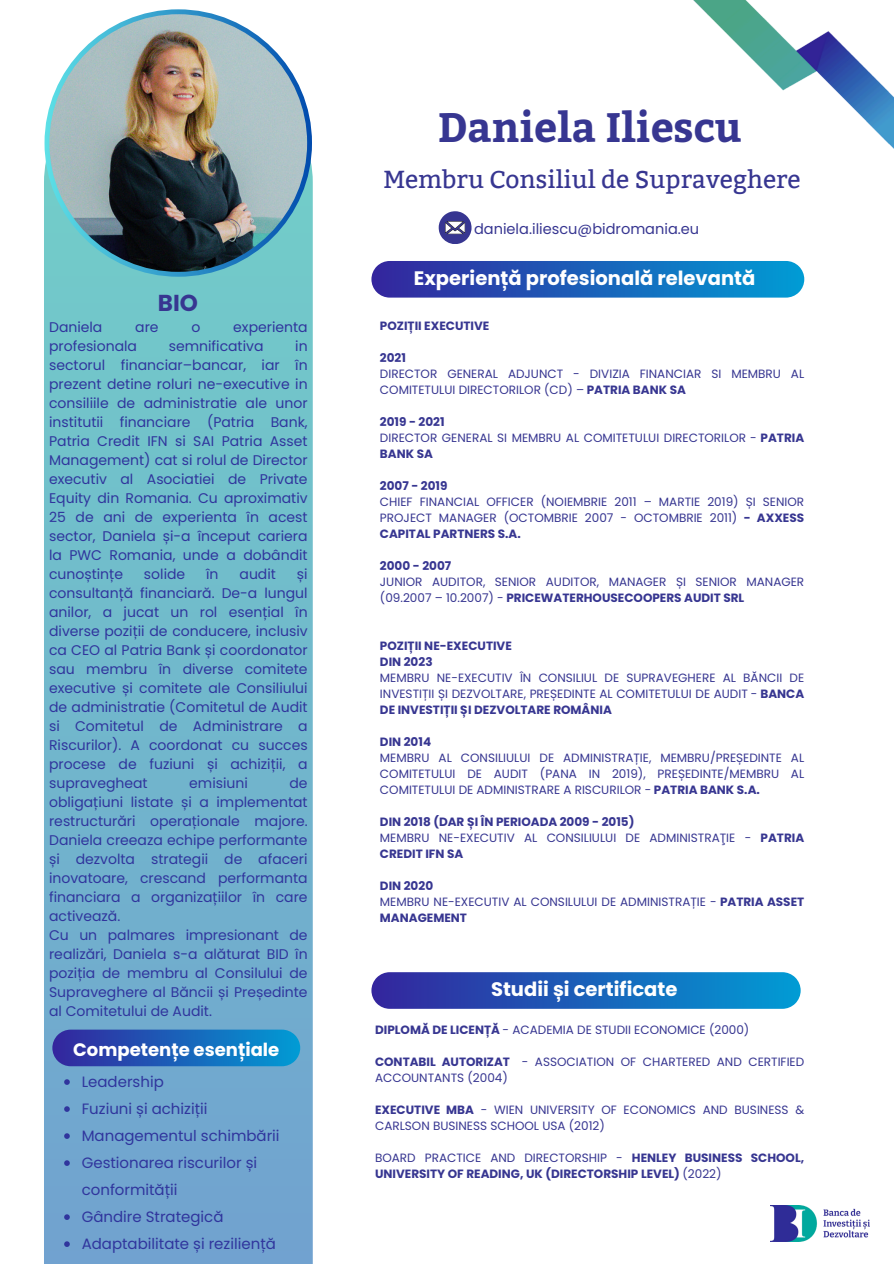
<style>
.page{position:relative;width:894px;height:1264px;background:#fff}
.page>*{position:absolute;margin:0;border:0;box-sizing:border-box;transform-origin:0 0}
.t1{font:700 41.1px "Bitter";color:#373691}
.t2{font:24.6px "Bitter";color:#373691}
.t3{font:700 23.1px "Poppins";color:#373691}
.t4{font:700 19.5px "Poppins";color:#fff}
.t5{font:700 18px "Poppins";color:#fff}
.t6{font:15px/27px "Poppins";color:#30359d}
.t7{font:14.55px "Poppins";color:#373691}
.t8{font:13.95px/19px "Poppins";color:#30359d;text-align:justify}
.t9{font:12px/16px "Poppins";color:#373691}
.t10{font:700 12px/16px "Poppins";color:#373691}
.s1{font-weight:700}
.s2{font-weight:400}
</style>
<div class="page">
<svg style="left:371px;top:261px;width:433px;height:36px;background:#1e63b9"></svg>
<svg style="left:438px;top:211px;width:33px;height:33px"></svg>
<svg style="left:44px;top:171px;width:269px;height:1092px;background:#71b5cc"></svg>
<img style="left:693px;top:0;width:200px;height:148px">
<svg style="left:371px;top:972px;width:429px;height:36px;background:#1f64ba"></svg>
<svg style="left:52px;top:1029px;width:248px;height:37px;background:#1e63b9"></svg>
<img style="left:770px;top:1205px;width:99px;height:36px">
<img style="left:44px;top:9px;width:268px;height:268px">
<svg style="left:64px;top:1079px;width:6px;height:5px"></svg>
<svg style="left:64px;top:1106px;width:6px;height:5px"></svg>
<svg style="left:64px;top:1133px;width:6px;height:5px"></svg>
<svg style="left:64px;top:1160px;width:6px;height:5px"></svg>
<svg style="left:64px;top:1214px;width:6px;height:5px"></svg>
<svg style="left:64px;top:1241px;width:6px;height:5px"></svg>
<p class="t3" style="left:158px;top:286px;width:42px">BIO</p>
<p class="t8" style="left:49px;top:318px;width:55px">Daniela</p>
<p class="t8" style="left:135px;top:318px;width:25px">are</p>
<p class="t8" style="left:191px;top:318px;width:10px">o</p>
<p class="t8" style="left:233px;top:318px;width:76px">experienta</p>
<p class="t8" style="left:49px;top:337px;width:89px">profesionala</p>
<p class="t8" style="left:169px;top:337px;width:96px">semnificativa</p>
<p class="t8" style="left:49px;top:337px;width:260px;text-indent:246px">in sectorul financiar–bancar, iar în prezent detine roluri ne-executive in consiliile de administratie ale unor institutii financiare (Patria Bank, Patria Credit IFN si SAI Patria Asset Management) cat si rolul de Director executiv al Asociatiei de Private Equity din Romania. Cu aproximativ 25 de ani de experienta în acest sector, Daniela și-a început cariera la PWC Romania, unde a dobândit cunoștințe</p>
<p class="t8" style="left:49px;top:564px;width:260px;text-indent:248px">și consultanță financiară. De-a lungul anilor, a jucat un rol esențial în diverse poziții de conducere, inclusiv ca CEO al Patria Bank și coordonator sau membru în diverse comitete executive și comitete ale Consiliului de administratie (Comitetul de Audit si Comitetul de Administrare a Riscurilor). A coordonat cu succes procese de fuziuni și achiziții, a supravegheat</p>
<p class="t8" style="left:144px;top:564px;width:43px">solide</p>
<p class="t8" style="left:206px;top:564px;width:14px">în</p>
<p class="t8" style="left:239px;top:564px;width:38px">audit</p>
<p class="t8" style="left:189px;top:773px;width:60px">emisiuni</p>
<p class="t8" style="left:49px;top:773px;width:260px;text-align:left;text-indent:240px">de obligațiuni listate și a implementat restructurări operaționale majore.<br>Daniela creeaza echipe performante și dezvolta strategii de afaceri inovatoare, crescand performanta financiara a organizațiilor în care activează.<br>Cu un palmares impresionant de realizări, Daniela s-a alăturat BID în poziția de membru al Consilului de<br>Supraveghere al Băncii și Președinte al Comitetului de Audit.</p>
<p class="t5" style="left:73px;top:1036px;width:207px">Competențe esențiale</p>
<h5 class="t6" style="left:82px;top:1068px;width:84px">Leadership</h5>
<h4 class="t6" style="left:82px;top:1095px;width:127px">Fuziuni și achiziții</h4>
<p class="t6" style="left:82px;top:1122px;width:199px">Managementul schimbării</p>
<p class="t6" style="left:82px;top:1149px;width:177px">Gestionarea riscurilor și conformității</p>
<p class="t6" style="left:82px;top:1203px;width:143px">Gândire Strategică</p>
<p class="t6" style="left:82px;top:1230px;width:195px">Adaptabilitate și reziliență</p>
<p class="t1" style="left:437px;top:97px;width:306px">Daniela Iliescu</p>
<p class="t2" style="left:383px;top:165px;width:418px">Membru Consiliul de Supraveghere</p>
<h2 class="t7" style="left:474px;top:219px;width:227px">daniela.iliescu@bidromania.eu</h2>
<h4 class="t4" style="left:414px;top:264px;width:343px">Experiență profesională relevantă</h4>
<p class="t10" style="left:380px;top:318px;width:111px">POZIȚII EXECUTIVE</p>
<h1 class="t10" style="left:380px;top:350px;width:28px">2021</h1>
<h3 class="t9" style="left:380px;top:366px;width:425px">DIRECTOR GENERAL ADJUNCT - DIVIZIA FINANCIAR SI MEMBRU AL<br>COMITETULUI DIRECTORILOR (CD) – <span class="s1">PATRIA BANK SA</span></h3>
<p class="t10" style="left:380px;top:414px;width:66px">2019 - 2021</p>
<h5 class="t9" style="left:380px;top:430px;width:425px">DIRECTOR GENERAL SI MEMBRU AL COMITETULUI DIRECTORILOR - <span class="s1">PATRIA<br>BANK SA</span></h5>
<h4 class="t10" style="left:380px;top:478px;width:69px">2007 - 2019</h4>
<h6 class="t9" style="left:380px;top:494px;width:425px;text-align:justify">CHIEF FINANCIAL OFFICER (NOIEMBRIE 2011 – MARTIE 2019) ȘI SENIOR PROJECT MANAGER (OCTOMBRIE 2007 - OCTOMBRIE 2011) <span class="s1">- AXXESS CAPITAL PARTNERS S.A.</span></h6>
<p class="t10" style="left:380px;top:558px;width:73px">2000 - 2007</p>
<p class="t9" style="left:380px;top:574px;width:425px">JUNIOR AUDITOR, SENIOR AUDITOR, MANAGER ȘI SENIOR MANAGER (09.2007 – 10.2007) - <span class="s1">PRICEWATERHOUSECOOPERS AUDIT SRL</span></p>
<p class="t10" style="left:380px;top:638px;width:133px">POZIȚII NE-EXECUTIVE</p>
<p class="t10" style="left:380px;top:654px;width:54px">DIN 2023</p>
<p class="t9" style="left:380px;top:670px;width:425px;text-align:justify">MEMBRU NE-EXECUTIV ÎN CONSILIUL DE SUPRAVEGHERE AL BĂNCII DE INVESTIȚII ȘI DEZVOLTARE, PREȘEDINTE AL COMITETULUI DE AUDIT - <span class="s1">BANCA DE INVESTIȚII ȘI DEZVOLTARE ROMÂNIA</span></p>
<p class="t10" style="left:380px;top:734px;width:53px">DIN 2014</p>
<p class="t9" style="left:380px;top:750px;width:425px;text-align:justify">MEMBRU AL CONSILIULUI DE ADMINISTRAȚIE, MEMBRU/PREȘEDINTE AL COMITETULUI DE AUDIT (PANA IN 2019), PREȘEDINTE/MEMBRU AL COMITETULUI DE ADMINISTRARE A RISCURILOR - <span class="s1">PATRIA BANK S.A.</span></p>
<p class="t10" style="left:380px;top:814px;width:256px">DIN 2018 (DAR ȘI ÎN PERIOADA 2009 - 2015)</p>
<p class="t9" style="left:380px;top:830px;width:425px">MEMBRU NE-EXECUTIV AL CONSILIULUI DE ADMINISTRAŢIE - <span class="s1">PATRIA<br>CREDIT IFN SA</span></p>
<p class="t10" style="left:380px;top:878px;width:55px">DIN 2020</p>
<p class="t9" style="left:380px;top:894px;width:425px">MEMBRU NE-EXECUTIV AL CONSILULUI DE ADMINISTRAȚIE - <span class="s1">PATRIA ASSET<br>MANAGEMENT</span></p>
<p class="t4" style="left:491px;top:975px;width:188px">Studii și certificate</p>
<p class="t9" style="left:375px;top:1022px;width:376px"><span class="s1">DIPLOMĂ DE LICENȚĂ</span> - ACADEMIA DE STUDII ECONOMICE (2000)</p>
<p class="t9" style="left:375px;top:1054px;width:430px"><span class="s1">CONTABIL AUTORIZAT</span> - ASSOCIATION OF CHARTERED AND CERTIFIED<br>ACCOUNTANTS (2004)</p>
<p class="t9" style="left:375px;top:1102px;width:430px"><span class="s1">EXECUTIVE MBA</span> - WIEN UNIVERSITY OF ECONOMICS AND BUSINESS &amp;<br>CARLSON BUSINESS SCHOOL USA (2012)</p>
<p class="t10" style="left:375px;top:1150px;width:430px"><span class="s2">BOARD PRACTICE AND DIRECTORSHIP -</span> HENLEY BUSINESS SCHOOL,<br>UNIVERSITY OF READING, UK (DIRECTORSHIP LEVEL) <span class="s2">(2022)</span></p>
</div>
